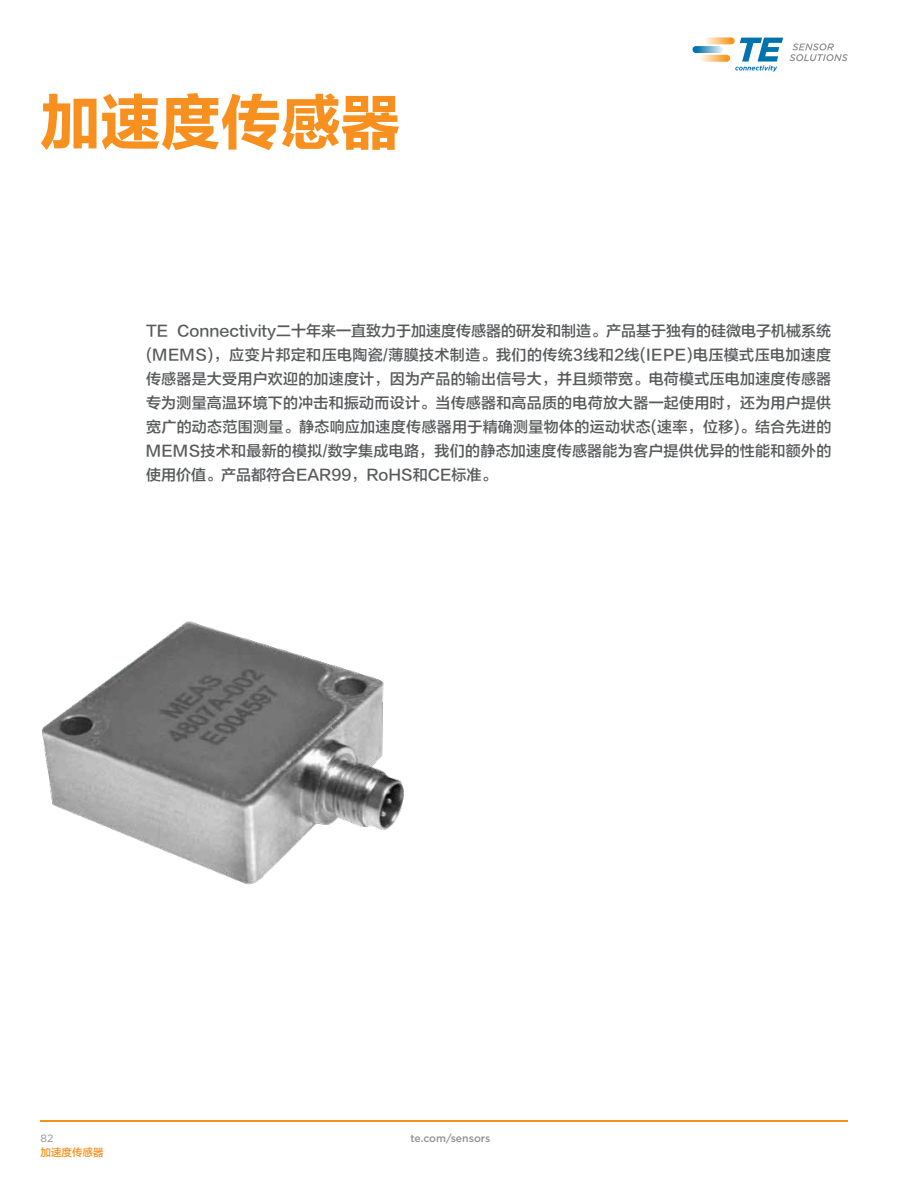
<style>
.page{position:relative;width:918px;height:1188px;background:#fff}
.page>*{position:absolute;margin:0;border:0;box-sizing:border-box;transform-origin:0 0}
.t1{font:60px "FZLTDHJW GB1 0";color:#f7901e}
.t2{font:15px/24px "FZLTZHJW GB1 0";letter-spacing:.01em;color:#58595b;text-align:justify}
.t3{font:500 10.5px "Gotham";color:#919195}
.t4{font:10.5px "FZLTZHJW GB1 0";color:#f7901e}
.t5{font:10.5px "Gotham";color:#919195}
</style>
<div class="page">
<svg style="left:704px;top:37px;width:31px;height:7px"></svg>
<svg style="left:699px;top:55px;width:31px;height:7px"></svg>
<svg style="left:692px;top:46px;width:31px;height:7px"></svg>
<svg style="left:735px;top:38px;width:48px;height:34px"></svg>
<svg style="left:789px;top:43px;width:59px;height:18px"></svg>
<hr style="left:40px;top:1120px;width:808px;height:2px;background:#f7901e">
<img style="left:42px;top:621px;width:362px;height:264px">
<h1 class="t1" style="left:40px;top:89px;width:361px">加速度传感器</h1>
<p class="t2" style="left:146px;top:319px;width:687px">TE Connectivity二十年来一直致力于加速度传感器的研发和制造。产品基于独有的硅微电子机械系统(MEMS)，应变片邦定和压电陶瓷/薄膜技术制造。我们的传统3线和2线(IEPE)电压模式压电加速度传感器是大受用户欢迎的加速度计，因为产品的输出信号大，并且频带宽。电荷模式压电加速度传感器专为测量高温环境下的冲击和振动而设计。当传感器和高品质的电荷放大器一起使用时，还为用户提供宽广的动态范围测量。静态响应加速度传感器用于精确测量物体的运动状态(速率，位移)。结合先进的MEMS技术和最新的模拟/数字集成电路，我们的静态加速度传感器能为客户提供优异的性能和额外的使用价值。产品都符合EAR99，RoHS和CE标准。</p>
<p class="t5" style="left:40px;top:1132px;width:14px">82</p>
<p class="t4" style="left:40px;top:1147px;width:64px">加速度传感器</p>
<p class="t3" style="left:410px;top:1132px;width:82px">te.com/sensors</p>
</div>
